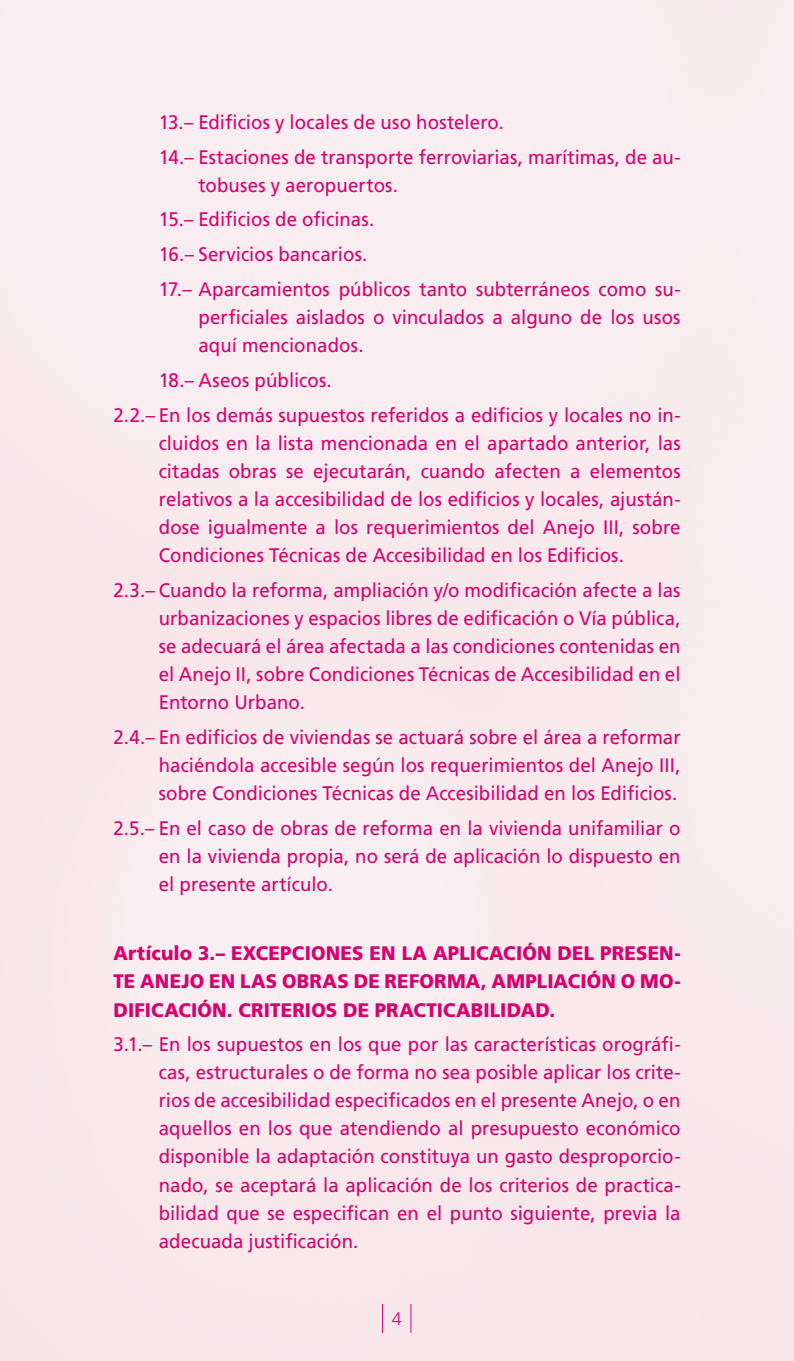
<style>
.page{position:relative;width:794px;height:1361px;background:#fff}
.page>*{position:absolute;margin:0;border:0;box-sizing:border-box;transform-origin:0 0}
.t1{font:19.6px/28px "Frutiger";letter-spacing:.005em;color:#d7006d;text-align:justify;scale:.95 1}
.t2{font:900 19.6px/28px "Frutiger";letter-spacing:.01em;color:#d7006d;text-align:justify;scale:.95 1}
.t3{font:300 18px "Frutiger";color:#d7006d}
</style>
<div class="page">
<svg style="left:382px;top:1304px;width:1px;height:29px"></svg>
<svg style="left:410px;top:1304px;width:1px;height:29px"></svg>
<p class="t1" style="left:159px;top:104px;width:551px;line-height:34.8px">13.– Edificios y locales de uso hostelero.<br>14.– Estaciones de transporte ferroviarias, marítimas, de au-</p>
<p class="t1" style="left:159px;top:167px;width:551px;line-height:34.8px;text-align:left;text-indent:40px">tobuses y aeropuertos.<br>15.– Edificios de oficinas.<br>16.– Servicios bancarios.<br>17.– Aparcamientos públicos tanto subterráneos como su-</p>
<p class="t1" style="left:198px;top:303px;width:509px">perficiales aislados o vinculados a alguno de los usos aquí mencionados.</p>
<p class="t1" style="left:113px;top:362px;width:598px;line-height:34.8px;text-indent:45px">18.– Aseos públicos.<br>2.2.– En los demás supuestos referidos a edificios y locales no in-</p>
<p class="t1" style="left:159px;top:429px;width:551px">cluidos en la lista mencionada en el apartado anterior, las citadas obras se ejecutarán, cuando afecten a elementos relativos a la accesibilidad de los edificios y locales, ajustán&shy;dose igualmente a los requerimientos del Anejo III, sobre Condiciones Técnicas de Accesibilidad en los Edificios.</p>
<p class="t1" style="left:159px;top:576px;width:551px;text-indent:-45px">2.3.– Cuando la reforma, ampliación y/o modificación afecte a las urbanizaciones y espacios libres de edificación o Vía pública, se adecuará el área afectada a las condiciones contenidas en el Anejo II, sobre Condiciones Técnicas de Accesibilidad en el Entorno Urbano.</p>
<p class="t1" style="left:159px;top:723px;width:551px;text-indent:-45px">2.4.– En edificios de viviendas se actuará sobre el área a reformar haciéndola accesible según los requerimientos del Anejo III, sobre Condiciones Técnicas de Accesibilidad en los Edificios.</p>
<p class="t1" style="left:159px;top:813px;width:551px;text-indent:-45px">2.5.– En el caso de obras de reforma en la vivienda unifamiliar o en la vivienda propia, no será de aplicación lo dispuesto en el presente artículo.</p>
<p class="t2" style="left:113px;top:939px;width:598px">Artículo 3.– EXCEPCIONES EN LA APLICACIÓN DEL PRESEN-TE ANEJO EN LAS OBRAS DE REFORMA, AMPLIACIÓN O MO-DIFICACIÓN. CRITERIOS DE PRACTICABILIDAD.</p>
<p class="t1" style="left:159px;top:1030px;width:551px;text-indent:-45px">3.1.– En los supuestos en los que por las características orográfi&shy;cas, estructurales o de forma no sea posible aplicar los crite&shy;rios de accesibilidad especificados en el presente Anejo, o en aquellos en los que atendiendo al presupuesto económico disponible la adaptación constituya un gasto desproporcio&shy;nado, se aceptará la aplicación de los criterios de practica&shy;bilidad que se especifican en el punto siguiente, previa la adecuada justificación.</p>
<p class="t3" style="left:392px;top:1308px;width:12px">4</p>
</div>
